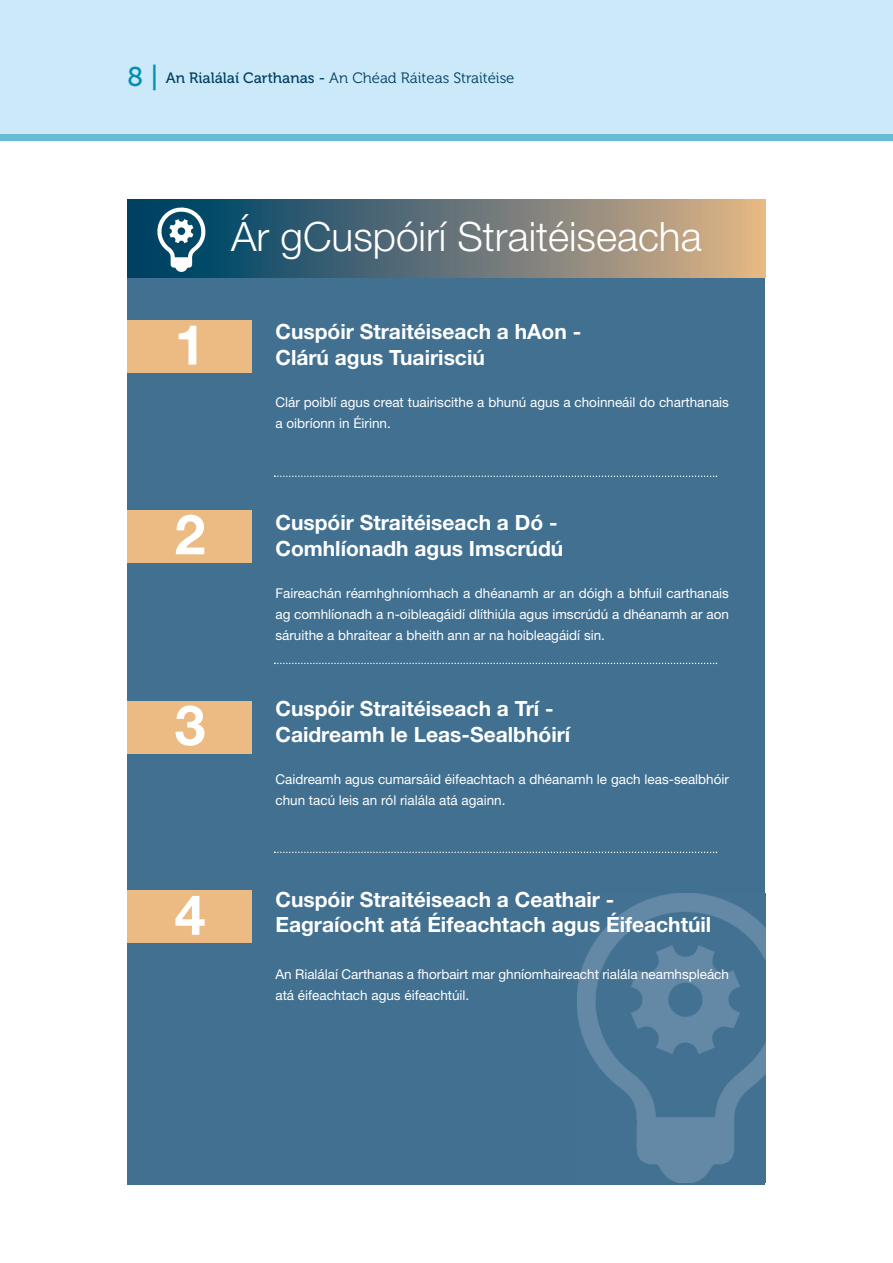
<style>
.page{position:relative;width:893px;height:1263px;background:#fff}
.page>*{position:absolute;margin:0;border:0;box-sizing:border-box;transform-origin:0 0}
.t1{font:700 55.5px "Helvetica Neue";color:#fff}
.t2{font:300 40.5px "Helvetica Neue";color:#fff}
.t3{font:700 21px/25.5px "Helvetica Neue";color:#fff}
.t4{font:15px "Museo 300";color:#003f61}
.t5{font:13.5px/21px "Helvetica Neue";color:#fff}
.s1{font-family:"Museo 500";font-size:27px;color:#008fb3}
.s2{font-family:"Museo 500"}
</style>
<div class="page">
<div style="left:0;top:0;width:893px;height:140px;background:#cce9f9"></div>
<div style="left:0;top:134px;width:893px;height:6px;background:#68bbd4"></div>
<div style="left:128px;top:200px;width:637px;height:78px;background:linear-gradient(to right,#003966,#deb188)"></div>
<div style="left:128px;top:278px;width:637px;height:907px;background:#417091"></div>
<img style="left:578px;top:894px;width:187px;height:289px">
<div style="left:128px;top:321px;width:124px;height:52px;background:#ecbb83"></div>
<svg style="left:157px;top:207px;width:48px;height:65px"></svg>
<div style="left:128px;top:510px;width:124px;height:53px;background:#ecbb83"></div>
<div style="left:128px;top:701px;width:124px;height:52px;background:#ecbb83"></div>
<div style="left:128px;top:891px;width:124px;height:52px;background:#ecbb83"></div>
<svg style="left:274px;top:475px;width:443px;height:2px"></svg>
<svg style="left:274px;top:663px;width:443px;height:1px"></svg>
<svg style="left:274px;top:851px;width:443px;height:2px"></svg>
<p class="t4" style="left:128px;top:72px;width:388px"><span class="s1">8 |</span> <span class="s2">An Rialálaí Carthanas -</span> An Chéad Ráiteas Straitéise</p>
<h1 class="t1" style="left:175px;top:325px;width:32px">1</h1>
<h2 class="t2" style="left:231px;top:222px;width:472px">Ár gCuspóirí Straitéiseacha</h2>
<h3 class="t3" style="left:275px;top:321px;width:307px">Cuspóir Straitéiseach a hAon -<br>Clárú agus Tuairisciú</h3>
<p class="t5" style="left:275px;top:393px;width:455px">Clár poiblí agus creat tuairiscithe a bhunú agus a choinneáil do charthanais a oibríonn in Éirinn.</p>
<h1 class="t1" style="left:175px;top:515px;width:32px">2</h1>
<h3 class="t3" style="left:275px;top:512px;width:289px">Cuspóir Straitéiseach a Dó -<br>Comhlíonadh agus Imscrúdú</h3>
<p class="t5" style="left:275px;top:583px;width:455px;text-align:justify">Faireachán réamhghníomhach a dhéanamh ar an dóigh a bhfuil carthanais ag comhlíonadh a n-oibleagáidí dlíthiúla agus imscrúdú a dhéanamh ar aon sáruithe a bhraitear a bheith ann ar na hoibleagáidí sin.</p>
<h1 class="t1" style="left:175px;top:705px;width:32px">3</h1>
<h3 class="t3" style="left:275px;top:698px;width:296px">Cuspóir Straitéiseach a Trí -<br>Caidreamh le Leas-Sealbhóirí</h3>
<p class="t5" style="left:275px;top:769px;width:455px">Caidreamh agus cumarsáid éifeachtach a dhéanamh le gach leas-sealbhóir chun tacú leis an ról rialála atá againn.</p>
<h1 class="t1" style="left:175px;top:895px;width:32px">4</h1>
<h3 class="t3" style="left:275px;top:888px;width:437px">Cuspóir Straitéiseach a Ceathair -<br>Eagraíocht atá Éifeachtach agus Éifeachtúil</h3>
<p class="t5" style="left:275px;top:964px;width:455px">An Rialálaí Carthanas a fhorbairt mar ghníomhaireacht rialála neamhspleách atá éifeachtach agus éifeachtúil.</p>
</div>
